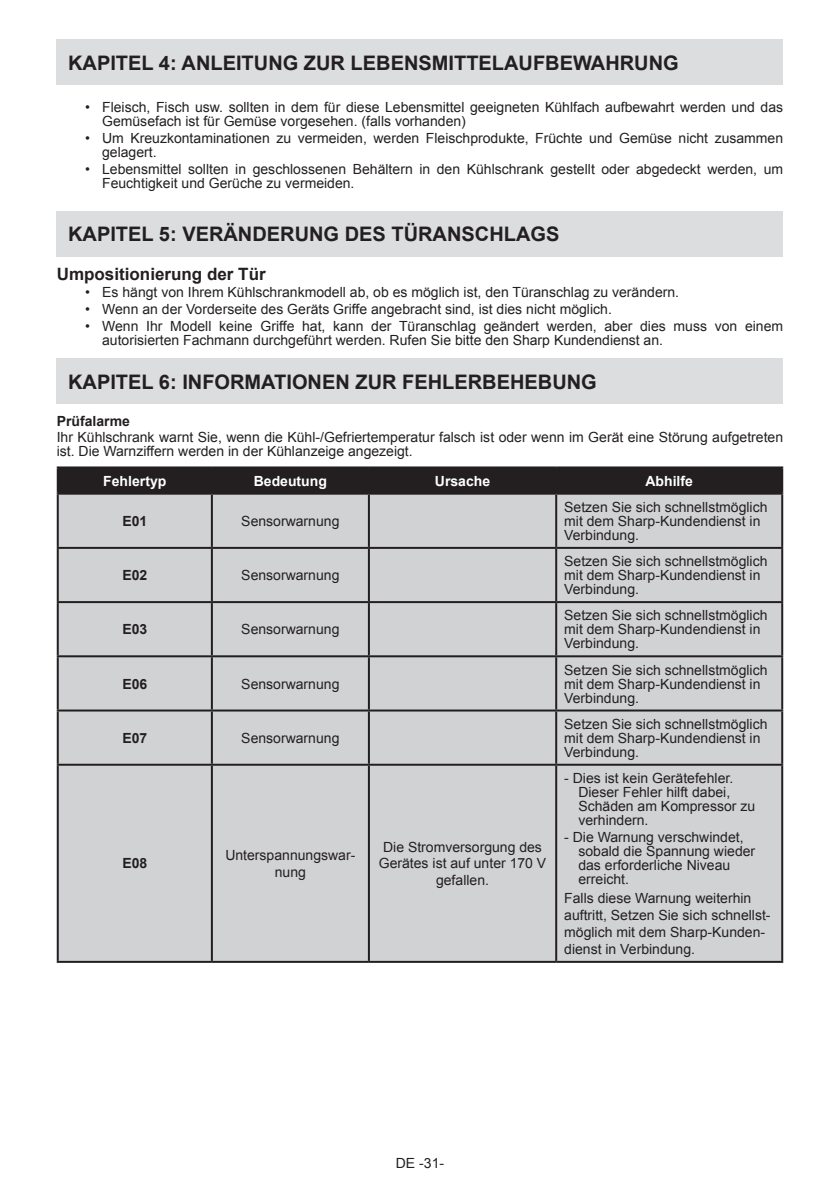
<style>
.page{position:relative;width:840px;height:1191px;background:#fff}
.page>*{position:absolute;margin:0;border:0;box-sizing:border-box;transform-origin:0 0}
.BASLIK_1{font:700 20px "Arial";color:#231f20}
.BASLIK_1_GOLGE{font:700 20px "Arial";color:#231f20}
.BASLIK_2{font:700 17px "Arial";color:#231f20}
.Madde_noktali{font:14px/14px "Arial";color:#231f20}
.paragraf_yazi{font:14px/14px "Arial";color:#231f20}
.Tablo_yazi{font:14px/16.8px "Arial";color:#231f20;text-align:center}
.Tablo_madde_tireli{font:14px/14px "Arial";color:#231f20}
.Tablo_yazi-2{font:700 14px "Arial";color:#fff}
.Tablo_yazi-3{font:700 14px "Arial";color:#231f20}
.Paragraf_Baslik{font:700 14px "Arial";color:#231f20}
</style>
<div class="page">
<div style="left:57px;top:359px;width:725px;height:45px;background:#dcdddf"></div>
<div style="left:59px;top:468px;width:721px;height:24px;background:#231f20"></div>
<div style="left:59px;top:494px;width:721px;height:467px;background:#d1d2d4"></div>
<hr style="left:57px;top:466px;width:155px;height:2px;background:#231f20">
<hr style="left:57px;top:468px;width:2px;height:24px;background:#231f20">
<hr style="left:212px;top:466px;width:157px;height:2px;background:#231f20">
<hr style="left:211px;top:468px;width:2px;height:24px;background:#231f20">
<hr style="left:369px;top:466px;width:187px;height:2px;background:#231f20">
<hr style="left:368px;top:468px;width:2px;height:24px;background:#231f20">
<hr style="left:556px;top:466px;width:226px;height:2px;background:#231f20">
<hr style="left:555px;top:468px;width:2px;height:24px;background:#231f20">
<hr style="left:780px;top:468px;width:2px;height:24px;background:#231f20">
<hr style="left:57px;top:492px;width:155px;height:2px;background:#231f20">
<hr style="left:57px;top:494px;width:2px;height:53px;background:#231f20">
<hr style="left:212px;top:492px;width:157px;height:2px;background:#231f20">
<hr style="left:211px;top:494px;width:2px;height:53px;background:#231f20">
<hr style="left:369px;top:492px;width:187px;height:2px;background:#231f20">
<hr style="left:368px;top:494px;width:2px;height:53px;background:#231f20">
<hr style="left:556px;top:492px;width:226px;height:2px;background:#231f20">
<hr style="left:555px;top:494px;width:2px;height:53px;background:#231f20">
<hr style="left:780px;top:494px;width:2px;height:53px;background:#231f20">
<hr style="left:57px;top:547px;width:155px;height:2px;background:#231f20">
<hr style="left:57px;top:549px;width:2px;height:52px;background:#231f20">
<hr style="left:212px;top:547px;width:157px;height:2px;background:#231f20">
<hr style="left:211px;top:549px;width:2px;height:52px;background:#231f20">
<hr style="left:369px;top:547px;width:187px;height:2px;background:#231f20">
<hr style="left:368px;top:549px;width:2px;height:52px;background:#231f20">
<hr style="left:556px;top:547px;width:226px;height:2px;background:#231f20">
<hr style="left:555px;top:549px;width:2px;height:52px;background:#231f20">
<hr style="left:780px;top:549px;width:2px;height:52px;background:#231f20">
<hr style="left:57px;top:601px;width:155px;height:2px;background:#231f20">
<hr style="left:57px;top:603px;width:2px;height:52px;background:#231f20">
<hr style="left:212px;top:601px;width:157px;height:2px;background:#231f20">
<hr style="left:211px;top:603px;width:2px;height:52px;background:#231f20">
<hr style="left:369px;top:601px;width:187px;height:2px;background:#231f20">
<hr style="left:368px;top:603px;width:2px;height:52px;background:#231f20">
<hr style="left:556px;top:601px;width:226px;height:2px;background:#231f20">
<hr style="left:555px;top:603px;width:2px;height:52px;background:#231f20">
<hr style="left:780px;top:603px;width:2px;height:52px;background:#231f20">
<hr style="left:57px;top:655px;width:155px;height:2px;background:#231f20">
<hr style="left:57px;top:657px;width:2px;height:52px;background:#231f20">
<hr style="left:212px;top:655px;width:157px;height:2px;background:#231f20">
<hr style="left:211px;top:657px;width:2px;height:52px;background:#231f20">
<hr style="left:369px;top:655px;width:187px;height:2px;background:#231f20">
<hr style="left:368px;top:657px;width:2px;height:52px;background:#231f20">
<hr style="left:556px;top:655px;width:226px;height:2px;background:#231f20">
<hr style="left:555px;top:657px;width:2px;height:52px;background:#231f20">
<hr style="left:780px;top:657px;width:2px;height:52px;background:#231f20">
<hr style="left:57px;top:709px;width:155px;height:2px;background:#231f20">
<hr style="left:57px;top:711px;width:2px;height:52px;background:#231f20">
<hr style="left:212px;top:709px;width:157px;height:2px;background:#231f20">
<hr style="left:211px;top:711px;width:2px;height:52px;background:#231f20">
<hr style="left:369px;top:709px;width:187px;height:2px;background:#231f20">
<hr style="left:368px;top:711px;width:2px;height:52px;background:#231f20">
<hr style="left:556px;top:709px;width:226px;height:2px;background:#231f20">
<hr style="left:555px;top:711px;width:2px;height:52px;background:#231f20">
<hr style="left:780px;top:711px;width:2px;height:52px;background:#231f20">
<hr style="left:57px;top:763px;width:155px;height:2px;background:#231f20">
<hr style="left:57px;top:765px;width:2px;height:196px;background:#231f20">
<hr style="left:212px;top:763px;width:157px;height:2px;background:#231f20">
<hr style="left:211px;top:765px;width:2px;height:196px;background:#231f20">
<hr style="left:369px;top:763px;width:187px;height:2px;background:#231f20">
<hr style="left:368px;top:765px;width:2px;height:196px;background:#231f20">
<hr style="left:556px;top:763px;width:226px;height:2px;background:#231f20">
<hr style="left:555px;top:765px;width:2px;height:196px;background:#231f20">
<hr style="left:780px;top:765px;width:2px;height:196px;background:#231f20">
<hr style="left:57px;top:961px;width:155px;height:2px;background:#231f20">
<hr style="left:212px;top:961px;width:157px;height:2px;background:#231f20">
<hr style="left:369px;top:961px;width:187px;height:2px;background:#231f20">
<hr style="left:556px;top:961px;width:226px;height:2px;background:#231f20">
<div style="left:57px;top:40px;width:725px;height:45px;background:#dcdddf"></div>
<div style="left:57px;top:211px;width:725px;height:46px;background:#dcdddf"></div>
<p class="BASLIK_1_GOLGE" style="left:68px;top:49px;width:611px">KAPITEL 4: ANLEITUNG ZUR LEBENSMITTELAUFBEWAHRUNG</p>
<p class="Madde_noktali" style="left:102px;top:100px;width:682px;text-indent:-17px">• Fleisch, Fisch usw. sollten in dem für diese Lebensmittel geeigneten Kühlfach aufbewahrt werden und das<br>Gemüsefach ist für Gemüse vorgesehen. (falls vorhanden)</p>
<p class="Madde_noktali" style="left:102px;top:131px;width:682px;text-indent:-17px">• Um Kreuzkontaminationen zu vermeiden, werden Fleischprodukte, Früchte und Gemüse nicht zusammen gelagert.</p>
<p class="Madde_noktali" style="left:102px;top:162px;width:682px;text-indent:-17px">• Lebensmittel sollten in geschlossenen Behältern in den Kühlschrank gestellt oder abgedeckt werden, um<br>Feuchtigkeit und Gerüche zu vermeiden.</p>
<p class="BASLIK_1" style="left:68px;top:220px;width:492px">KAPITEL 5: VERÄNDERUNG DES TÜRANSCHLAGS</p>
<p class="BASLIK_2" style="left:57px;top:262px;width:210px">Umpositionierung der Tür</p>
<p class="Madde_noktali" style="left:85px;top:285px;width:595px">• Es hängt von Ihrem Kühlschrankmodell ab, ob es möglich ist, den Türanschlag zu verändern.</p>
<p class="Madde_noktali" style="left:85px;top:302px;width:528px">• Wenn an der Vorderseite des Geräts Griffe angebracht sind, ist dies nicht möglich.</p>
<p class="Madde_noktali" style="left:102px;top:319px;width:682px;text-indent:-17px">• Wenn Ihr Modell keine Griffe hat, kann der Türanschlag geändert werden, aber dies muss von einem autorisierten Fachmann durchgeführt werden. Rufen Sie bitte den Sharp Kundendienst an.</p>
<p class="BASLIK_1" style="left:68px;top:367px;width:530px">KAPITEL 6: INFORMATIONEN ZUR FEHLERBEHEBUNG</p>
<p class="Paragraf_Baslik" style="left:57px;top:411px;width:75px">Prüfalarme</p>
<p class="paragraf_yazi" style="left:57px;top:430px;width:727px">Ihr Kühlschrank warnt Sie, wenn die Kühl-/Gefriertemperatur falsch ist oder wenn im Gerät eine Störung aufgetreten ist. Die Warnziffern werden in der Kühlanzeige angezeigt.</p>
<p class="Tablo_yazi-2" style="left:103px;top:471px;width:65px">Fehlertyp</p>
<p class="Tablo_yazi-2" style="left:254px;top:471px;width:75px">Bedeutung</p>
<p class="Tablo_yazi-2" style="left:434px;top:471px;width:57px">Ursache</p>
<p class="Tablo_yazi-2" style="left:645px;top:471px;width:49px">Abhilfe</p>
<p class="Tablo_yazi-3" style="left:122px;top:511px;width:26px">E01</p>
<p class="Tablo_yazi" style="left:241px;top:512px;width:100px">Sensorwarnung</p>
<p class="paragraf_yazi" style="left:564px;top:500px;width:205px">Setzen Sie sich schnellstmöglich mit dem Sharp-Kundendienst in<br>Verbindung.</p>
<p class="Tablo_yazi-3" style="left:122px;top:565px;width:26px">E02</p>
<p class="Tablo_yazi" style="left:241px;top:566px;width:100px">Sensorwarnung</p>
<p class="Tablo_yazi-3" style="left:122px;top:619px;width:26px">E03</p>
<p class="Tablo_yazi" style="left:241px;top:621px;width:100px">Sensorwarnung</p>
<p class="Tablo_yazi-3" style="left:122px;top:673px;width:26px">E06</p>
<p class="Tablo_yazi" style="left:241px;top:675px;width:100px">Sensorwarnung</p>
<p class="Tablo_yazi-3" style="left:122px;top:728px;width:26px">E07</p>
<p class="Tablo_yazi" style="left:241px;top:729px;width:100px">Sensorwarnung</p>
<p class="Tablo_yazi-3" style="left:122px;top:853px;width:26px">E08</p>
<p class="Tablo_yazi" style="left:225px;top:846px;width:131px">Unterspannungswar&shy;nung</p>
<p class="Tablo_yazi" style="left:378px;top:838px;width:169px">Die Stromversorgung des<br>Gerätes ist auf unter 170 V gefallen.</p>
<p class="paragraf_yazi" style="left:564px;top:554px;width:205px">Setzen Sie sich schnellstmöglich mit dem Sharp-Kundendienst in<br>Verbindung.</p>
<p class="paragraf_yazi" style="left:564px;top:608px;width:205px">Setzen Sie sich schnellstmöglich mit dem Sharp-Kundendienst in<br>Verbindung.</p>
<p class="paragraf_yazi" style="left:564px;top:662px;width:205px">Setzen Sie sich schnellstmöglich mit dem Sharp-Kundendienst in<br>Verbindung.</p>
<p class="paragraf_yazi" style="left:564px;top:716px;width:205px">Setzen Sie sich schnellstmöglich mit dem Sharp-Kundendienst in<br>Verbindung.</p>
<p class="Tablo_madde_tireli" style="left:578px;top:771px;width:178px;text-indent:-14px">- Dies ist kein Gerätefehler.<br>Dieser Fehler hilft dabei,<br>Schäden am Kompressor zu verhindern.</p>
<p class="Tablo_madde_tireli" style="left:578px;top:829px;width:178px;text-indent:-14px">- Die Warnung verschwindet, sobald die Spannung wieder das erforderliche Niveau erreicht.</p>
<p class="Tablo_yazi" style="left:564px;top:890px;width:208px;text-align:left">Falls diese Warnung weiterhin auftritt, Setzen Sie sich schnellst&shy;möglich mit dem Sharp-Kunden&shy;dienst in Verbindung.</p>
<p class="Madde_noktali" style="left:395px;top:1155px;width:50px">DE -31-</p>
</div>
